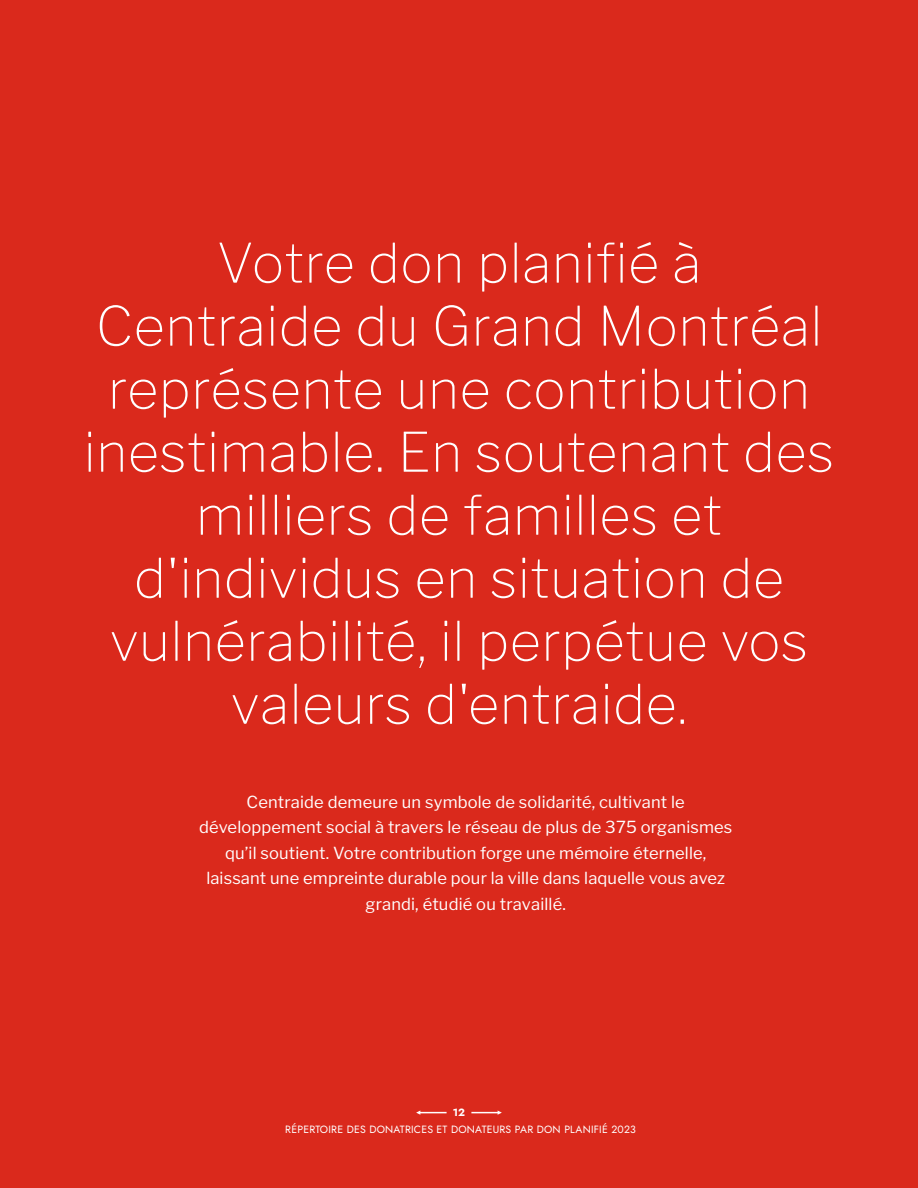
<style>
.page{position:relative;width:918px;height:1188px;background:#da291c}
.page>*{position:absolute;margin:0;border:0;box-sizing:border-box;transform-origin:0 0}
.t1{font:100 54px/63px "Libre Franklin";letter-spacing:.01em;color:#fff;text-align:center}
.t2{font:16.5px/25.5px "Libre Franklin";letter-spacing:.01em;color:#fff;text-align:center}
.t3{font:10.5px "Jost";letter-spacing:.02em;color:#fff}
.t4{font:700 10.5px "Jost";color:#fff}
</style>
<div class="page">
<svg style="left:416px;top:1111px;width:31px;height:4px"></svg>
<svg style="left:471px;top:1111px;width:31px;height:4px"></svg>
<h1 class="t1" style="left:84px;top:231px;width:752px">Votre don planifié à<br>Centraide du Grand Montréal représente une contribution inestimable. En soutenant des milliers de familles et d'individus en situation de vulnérabilité, il perpétue vos valeurs d'entraide.</h1>
<p class="t2" style="left:199px;top:790px;width:535px">Centraide demeure un symbole de solidarité, cultivant le développement social à travers le réseau de plus de 375 organismes qu’il soutient. Votre contribution forge une mémoire éternelle, laissant une empreinte durable pour la ville dans laquelle vous avez grandi, étudié ou travaillé.</p>
<p class="t4" style="left:453px;top:1106px;width:14px">12</p>
<p class="t3" style="left:285px;top:1123px;width:352px">RÉPERTOIRE DES DONATRICES ET DONATEURS PAR DON PLANIFIÉ 2023</p>
</div>
